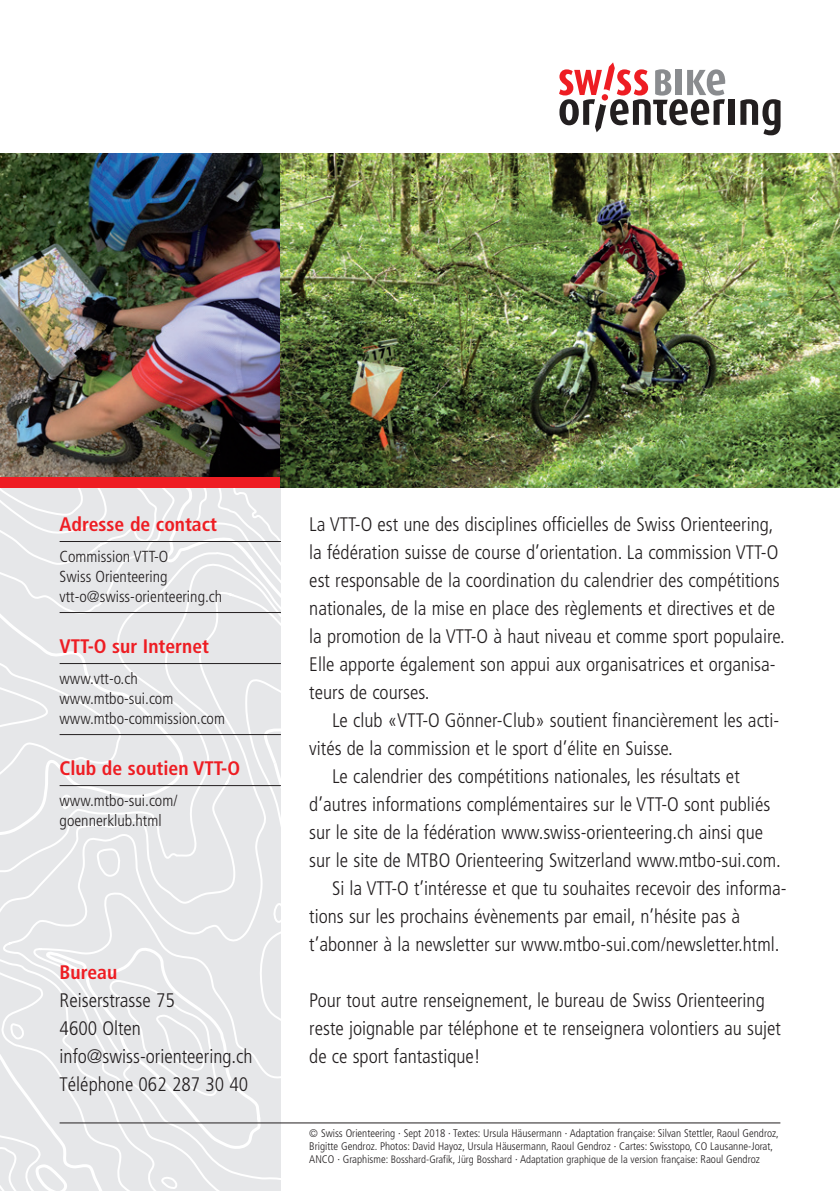
<style>
.page{position:relative;width:840px;height:1191px;background:#fff}
.page>*{position:absolute;margin:0;border:0;box-sizing:border-box;transform-origin:0 0}
.t1{font:300 condensed 19.6px/28px "Frutiger";color:#231f20}
.t2{font:700 condensed 19.6px "Frutiger";color:#ee1d23}
.t3{font:300 condensed 16px/20px "Frutiger";color:#231f20}
.t4{font:300 condensed 11px/13px "Frutiger";color:#231f20}
.t5{font:300 condensed 10.6px "Frutiger";color:#231f20}
.s1{font-style:inherit}
.s2{font-size:11px}
</style>
<div class="page">
<svg style="left:0;top:488px;width:281px;height:73px;background:#e8e9eb"></svg>
<svg style="left:0;top:561px;width:281px;height:630px;background:#e8e9ea"></svg>
<svg style="left:559px;top:62px;width:166px;height:70px"></svg>
<div style="left:727px;top:100px;width:6px;height:25px;background:#231f20"></div>
<svg style="left:740px;top:99px;width:40px;height:36px"></svg>
<hr style="left:60px;top:541px;width:221px;height:1px;background:#231f20">
<hr style="left:60px;top:612px;width:221px;height:1px;background:#231f20">
<hr style="left:60px;top:663px;width:221px;height:1px;background:#231f20">
<hr style="left:60px;top:734px;width:221px;height:1px;background:#231f20">
<hr style="left:60px;top:785px;width:221px;height:1px;background:#231f20">
<div style="left:0;top:476px;width:281px;height:12px;background:#ee1d23"></div>
<hr style="left:60px;top:1122px;width:720px;height:1px;background:#231f20">
<img style="left:0;top:153px;width:281px;height:323px">
<img style="left:281px;top:153px;width:558px;height:335px">
<p class="t2" style="left:60px;top:512px;width:159px">Adresse de contact</p>
<p class="t3" style="left:60px;top:546px;width:164px">Commission VTT-O<br>Swiss Orienteering vtt-o@swiss-orienteering.ch</p>
<p class="t2" style="left:60px;top:634px;width:151px">VTT-O sur Internet</p>
<p class="t3" style="left:60px;top:668px;width:167px">www.vtt-o.ch www.mtbo-sui.com www.mtbo-commission.com</p>
<p class="t2" style="left:60px;top:756px;width:182px">Club de soutien VTT-O</p>
<p class="t3" style="left:60px;top:790px;width:119px">www.mtbo-sui.com/ goennerklub.html</p>
<p class="t2" style="left:60px;top:960px;width:59px">Bureau</p>
<p class="t1" style="left:60px;top:986px;width:194px">Reiserstrasse 75<br>4600 Olten info@swiss-orienteering.ch<br>Téléphone 062 287 30 40</p>
<p class="t1" style="left:309px;top:510px;width:476px">La VTT-O est une des disciplines officielles de Swiss Orienteering, la fédération suisse de course d’orientation. La commission VTT-O est responsable de la coordination du calendrier des compétitions nationales, de la mise en place des règlements et directives et de la promotion de la VTT-O à haut niveau et comme sport populaire.<br>Elle apporte également son appui aux organisatrices et organisa&shy;teurs de courses.</p>
<p class="t1" style="left:332px;top:706px;width:448px">Le club «VTT-O Gönner-Club» soutient financièrement les acti-</p>
<p class="t1" style="left:309px;top:734px;width:365px">vités de la commission et le sport d’élite en Suisse.</p>
<p class="t1" style="left:332px;top:762px;width:409px">Le calendrier des compétitions nationales, les résultats et</p>
<p class="t1" style="left:309px;top:790px;width:462px">d’autres informations complémentaires sur le VTT-O sont publiés</p>
<p class="t1" style="left:309px;top:818px;width:455px">sur le site de la fédération www.swiss-orienteering.ch ainsi que</p>
<p class="t1" style="left:309px;top:846px;width:473px">sur le site de MTBO Orienteering Switzerland www.mtbo-sui.com.</p>
<p class="t1" style="left:332px;top:874px;width:456px">Si la VTT-O t’intéresse et que tu souhaites recevoir des informa-</p>
<p class="t1" style="left:309px;top:902px;width:432px">tions sur les prochains évènements par email, n’hésite pas à</p>
<p class="t1" style="left:309px;top:930px;width:471px">t’abonner à la newsletter sur www.mtbo-sui.com/newsletter.html.</p>
<p class="t1" style="left:309px;top:986px;width:473px">Pour tout autre renseignement, le bureau de Swiss Orienteering reste joignable par téléphone et te renseignera volontiers au sujet de ce sport fantastique!</p>
<p class="t4" style="left:309px;top:1126px;width:471px">© Swiss Orienteering <span class="s1">·</span> Sept 2018 · Textes: Ursula Häusermann · Adaptation française: Silvan Stettler, Raoul Gendroz,<br>Brigitte Gendroz. Photos: David Hayoz, Ursula Häusermann, Raoul Gendroz · Cartes: Swisstopo, CO Lausanne-Jorat,</p>
<p class="t5" style="left:309px;top:1153px;width:452px"><span class="s2">ANCO · Graphisme</span>: Bosshard-Grafik, Jürg Bosshard <span class="s2">· A</span>daptation graphique de la version française: <span class="s2">Raoul Gendroz</span></p>
</div>
